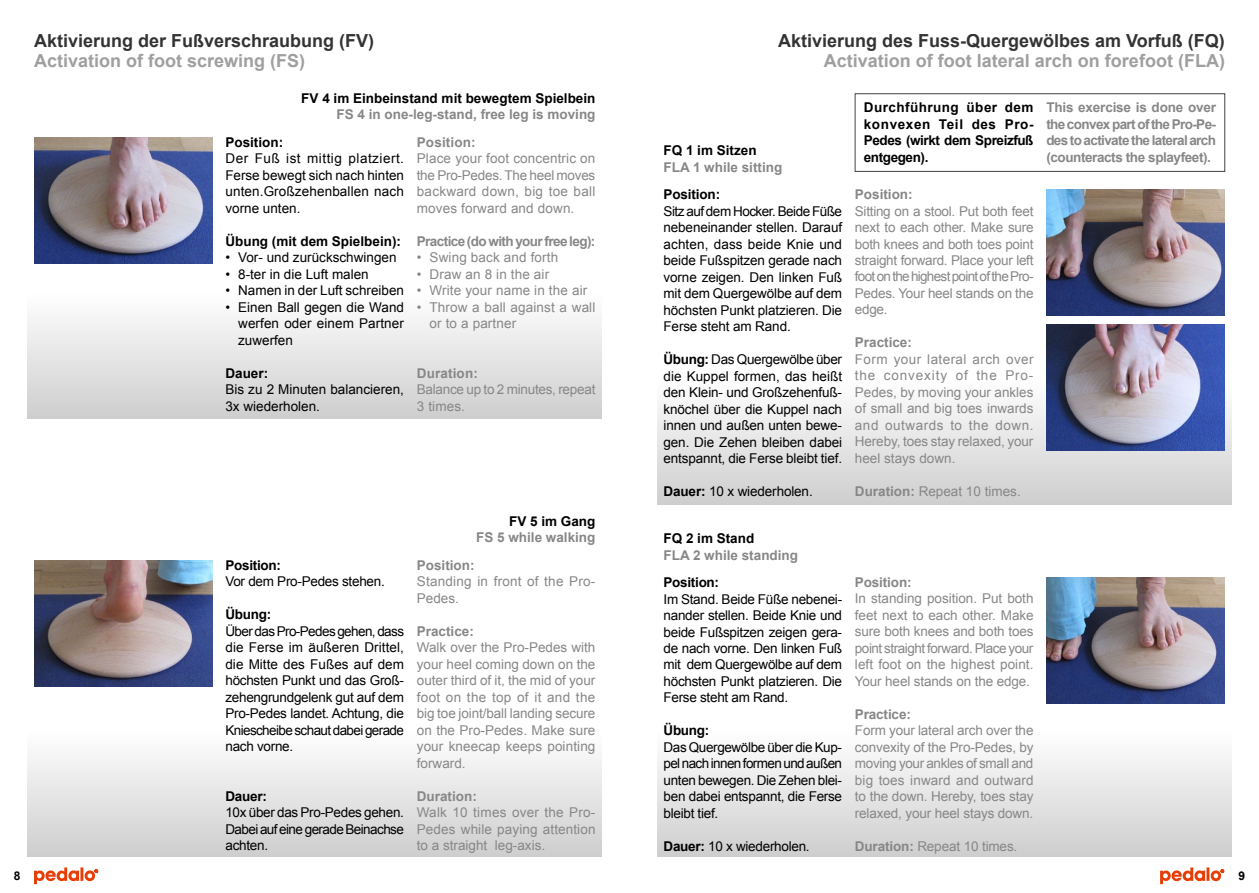
<style>
.page{position:relative;width:1259px;height:893px;background:#fff}
.page>*{position:absolute;margin:0;border:0;box-sizing:border-box;transform-origin:0 0}
.t1{font:700 18px "Arial";color:#000}
.t2{font:700 18px "Arial";color:#868786}
.t3{font:13.5px/16.5px "Arial";letter-spacing:-.01em;color:#000;text-align:justify}
.t4{font:13.5px/16.5px "Arial";color:#868786;text-align:justify}
.t5{font:700 13.5px/16.5px "Arial";color:#868786;text-align:justify}
.t6{font:700 13.5px/16.5px "Arial";color:#000;text-align:justify}
.t7{font:13.5px/16.5px "Arial";letter-spacing:-.02em;color:#868786}
.t8{font:13.5px/16.5px "Arial";letter-spacing:.02em;color:#868786}
.t9{font:700 13.5px "Arial";letter-spacing:-.045em;color:#868786}
.t10{font:700 13.5px "Arial";letter-spacing:-.02em;color:#000}
.t11{font:700 12px "Arial";color:#000}
.s1{font-weight:700}
</style>
<div class="page">
<div style="left:657px;top:377px;width:574px;height:128px;background:linear-gradient(to bottom,#fff,#cecece)"></div>
<div style="left:657px;top:729px;width:574px;height:128px;background:linear-gradient(to bottom,#fff,#cecece)"></div>
<div style="left:28px;top:729px;width:574px;height:128px;background:linear-gradient(to bottom,#fff,#cecece)"></div>
<div style="left:28px;top:291px;width:574px;height:128px;background:linear-gradient(to bottom,#fff,#cecece)"></div>
<svg style="left:34px;top:867px;width:64px;height:17px"></svg>
<svg style="left:1160px;top:867px;width:64px;height:17px"></svg>
<img style="left:34px;top:137px;width:179px;height:127px">
<img style="left:34px;top:560px;width:179px;height:126px">
<div style="left:855px;top:94px;width:370px;height:78px;border:1px solid #434147"></div>
<img style="left:1046px;top:577px;width:179px;height:127px">
<img style="left:1046px;top:189px;width:179px;height:127px">
<img style="left:1046px;top:324px;width:179px;height:127px">
<h1 class="t1" style="left:34px;top:29px;width:342px">Aktivierung der Fußverschraubung (FV)</h1>
<h1 class="t2" style="left:34px;top:48px;width:273px">Activation of foot screwing (FS)</h1>
<p class="t6" style="left:301px;top:91px;width:296px">FV 4 im Einbeinstand mit bewegtem Spielbein</p>
<p class="t5" style="left:336px;top:107px;width:260px">FS 4 in one-leg-stand, free leg is moving</p>
<p class="t6" style="left:225px;top:134px;width:59px">Position:</p>
<p class="t3" style="left:225px;top:151px;width:180px">Der Fuß ist mittig platziert.<br>Ferse bewegt sich nach hinten unten.Großzehenballen nach vorne unten.</p>
<p class="t6" style="left:225px;top:233px;width:177px">Übung (mit dem Spielbein):</p>
<p class="t3" style="left:225px;top:250px;width:173px">• Vor- und zurückschwingen</p>
<p class="t3" style="left:225px;top:266px;width:145px">• 8-ter in die Luft malen</p>
<p class="t3" style="left:225px;top:283px;width:180px">• Namen in der Luft schreiben</p>
<p class="t3" style="left:238px;top:299px;width:167px;text-indent:-13px">• Einen Ball gegen die Wand werfen oder einem Partner zuwerfen</p>
<p class="t6" style="left:225px;top:365px;width:44px">Dauer:</p>
<p class="t3" style="left:225px;top:382px;width:180px">Bis zu 2 Minuten balancieren,<br>3x wiederholen.</p>
<p class="t5" style="left:417px;top:134px;width:60px">Position:</p>
<p class="t4" style="left:417px;top:151px;width:180px">Place your foot concentric on the Pro-Pedes. The heel moves backward down, big toe ball moves forward and down.</p>
<p class="t9" style="left:417px;top:232px;width:180px">Practice (do with your free leg):</p>
<p class="t4" style="left:417px;top:250px;width:143px">• Swing back and forth</p>
<p class="t4" style="left:417px;top:266px;width:134px">• Draw an 8 in the air</p>
<p class="t4" style="left:417px;top:283px;width:172px">• Write your name in the air</p>
<p class="t4" style="left:429px;top:299px;width:167px;text-indent:-13px">• Throw a ball against a wall or to a partner</p>
<p class="t5" style="left:417px;top:365px;width:63px">Duration:</p>
<p class="t7" style="left:417px;top:382px;width:180px">Balance up to 2 minutes, repeat<br>3 times.</p>
<p class="t10" style="left:225px;top:556px;width:57px">Position:</p>
<p class="t3" style="left:225px;top:574px;width:161px">Vor dem Pro-Pedes stehen.</p>
<p class="t6" style="left:225px;top:607px;width:47px">Übung:</p>
<p class="t3" style="left:225px;top:623px;width:180px">Über das Pro-Pedes gehen, dass die Ferse im äußeren Drittel, die Mitte des Fußes auf dem höchsten Punkt und das Groß&shy;zehengrundgelenk gut auf dem Pro-Pedes landet. Achtung, die Kniescheibe schaut dabei gerade nach vorne.</p>
<p class="t6" style="left:225px;top:788px;width:43px">Dauer:</p>
<p class="t3" style="left:225px;top:805px;width:180px">10x über das Pro-Pedes gehen.<br>Dabei auf eine gerade Beinachse achten.</p>
<p class="t6" style="left:509px;top:514px;width:88px">FV 5 im Gang</p>
<p class="t5" style="left:476px;top:530px;width:121px">FS 5 while walking</p>
<p class="t5" style="left:417px;top:557px;width:59px">Position:</p>
<p class="t8" style="left:417px;top:574px;width:180px">Standing in front of the Pro-<br>Pedes.</p>
<p class="t5" style="left:417px;top:623px;width:59px">Practice:</p>
<p class="t4" style="left:417px;top:639px;width:180px">Walk over the Pro-Pedes with your heel coming down on the outer third of it, the mid of your foot on the top of it and the big toe joint/ball landing secure on the Pro-Pedes. Make sure your kneecap keeps pointing forward.</p>
<p class="t5" style="left:417px;top:788px;width:61px">Duration:</p>
<p class="t4" style="left:417px;top:804px;width:180px">Walk 10 times over the Pro-Pedes while paying attention to a straight leg-axis.</p>
<h1 class="t1" style="left:778px;top:29px;width:448px">Aktivierung des Fuss-Quergewölbes am Vorfuß (FQ)</h1>
<h1 class="t2" style="left:824px;top:48px;width:403px">Activation of foot lateral arch on forefoot (FLA)</h1>
<p class="t6" style="left:663px;top:143px;width:95px">FQ 1 im Sitzen</p>
<p class="t5" style="left:663px;top:159px;width:120px">FLA 1 while sitting</p>
<p class="t6" style="left:663px;top:186px;width:58px">Position:</p>
<p class="t3" style="left:663px;top:203px;width:180px">Sitz auf dem Hocker. Beide Füße nebeneinander stellen. Darauf achten, dass beide Knie und beide Fußspitzen gerade nach vorne zeigen. Den linken Fuß mit dem Quergewölbe auf dem höchsten Punkt platzieren. Die Ferse steht am Rand.</p>
<p class="t3" style="left:663px;top:351px;width:180px"><span class="s1">Übung:</span> Das Quergewölbe über die Kuppel formen, das heißt den Klein- und Großzehenfuß&shy;knöchel über die Kuppel nach innen und außen unten bewe&shy;gen. Die Zehen bleiben dabei entspannt, die Ferse bleibt tief.</p>
<p class="t3" style="left:663px;top:483px;width:151px"><span class="s1">Dauer:</span> 10 x wiederholen.</p>
<p class="t6" style="left:864px;top:100px;width:171px">Durchführung über dem konvexen Teil des Pro-Pedes (wirkt dem Spreizfuß entgegen).</p>
<p class="t5" style="left:1046px;top:100px;width:171px">This exercise is done over the convex part of the Pro-Pe&shy;des to activate the lateral arch (counteracts the splayfeet).</p>
<p class="t5" style="left:855px;top:186px;width:59px">Position:</p>
<p class="t4" style="left:855px;top:203px;width:180px">Sitting on a stool. Put both feet next to each other. Make sure both knees and both toes point straight forward. Place your left foot on the highest point of the Pro-Pedes. Your heel stands on the edge.</p>
<p class="t5" style="left:855px;top:335px;width:59px">Practice:</p>
<p class="t4" style="left:855px;top:351px;width:180px">Form your lateral arch over the convexity of the Pro-Pedes, by moving your ankles of small and big toes inwards and outwards to the down.<br>Hereby, toes stay relaxed, your heel stays down.</p>
<p class="t4" style="left:855px;top:483px;width:167px"><span class="s1">Duration:</span> Repeat 10 times.</p>
<p class="t6" style="left:663px;top:531px;width:92px">FQ 2 im Stand</p>
<p class="t5" style="left:663px;top:547px;width:136px">FLA 2 while standing</p>
<p class="t10" style="left:663px;top:573px;width:57px">Position:</p>
<p class="t3" style="left:663px;top:591px;width:180px">Im Stand. Beide Füße nebenei&shy;nander stellen. Beide Knie und beide Fußspitzen zeigen gera&shy;de nach vorne. Den linken Fuß mit dem Quergewölbe auf dem höchsten Punkt platzieren. Die Ferse steht am Rand.</p>
<p class="t6" style="left:663px;top:723px;width:47px">Übung:</p>
<p class="t3" style="left:663px;top:739px;width:180px">Das Quergewölbe über die Kup&shy;pel nach innen formen und außen unten bewegen. Die Zehen blei&shy;ben dabei entspannt, die Ferse bleibt tief.</p>
<p class="t3" style="left:663px;top:838px;width:148px"><span class="s1">Dauer:</span> 10 x wiederholen.</p>
<p class="t5" style="left:855px;top:574px;width:58px">Position:</p>
<p class="t4" style="left:855px;top:591px;width:180px">In standing position. Put both feet next to each other. Make sure both knees and both toes point straight forward. Place your left foot on the highest point.<br>Your heel stands on the edge.</p>
<p class="t5" style="left:855px;top:706px;width:57px">Practice:</p>
<p class="t4" style="left:855px;top:723px;width:180px">Form your lateral arch over the convexity of the Pro-Pedes, by moving your ankles of small and big toes inward and outward to the down. Hereby, toes stay relaxed, your heel stays down.</p>
<p class="t4" style="left:855px;top:838px;width:164px"><span class="s1">Duration:</span> Repeat 10 times.</p>
<p class="t11" style="left:14px;top:868px;width:8px">8</p>
<p class="t11" style="left:1238px;top:868px;width:8px">9</p>
</div>
